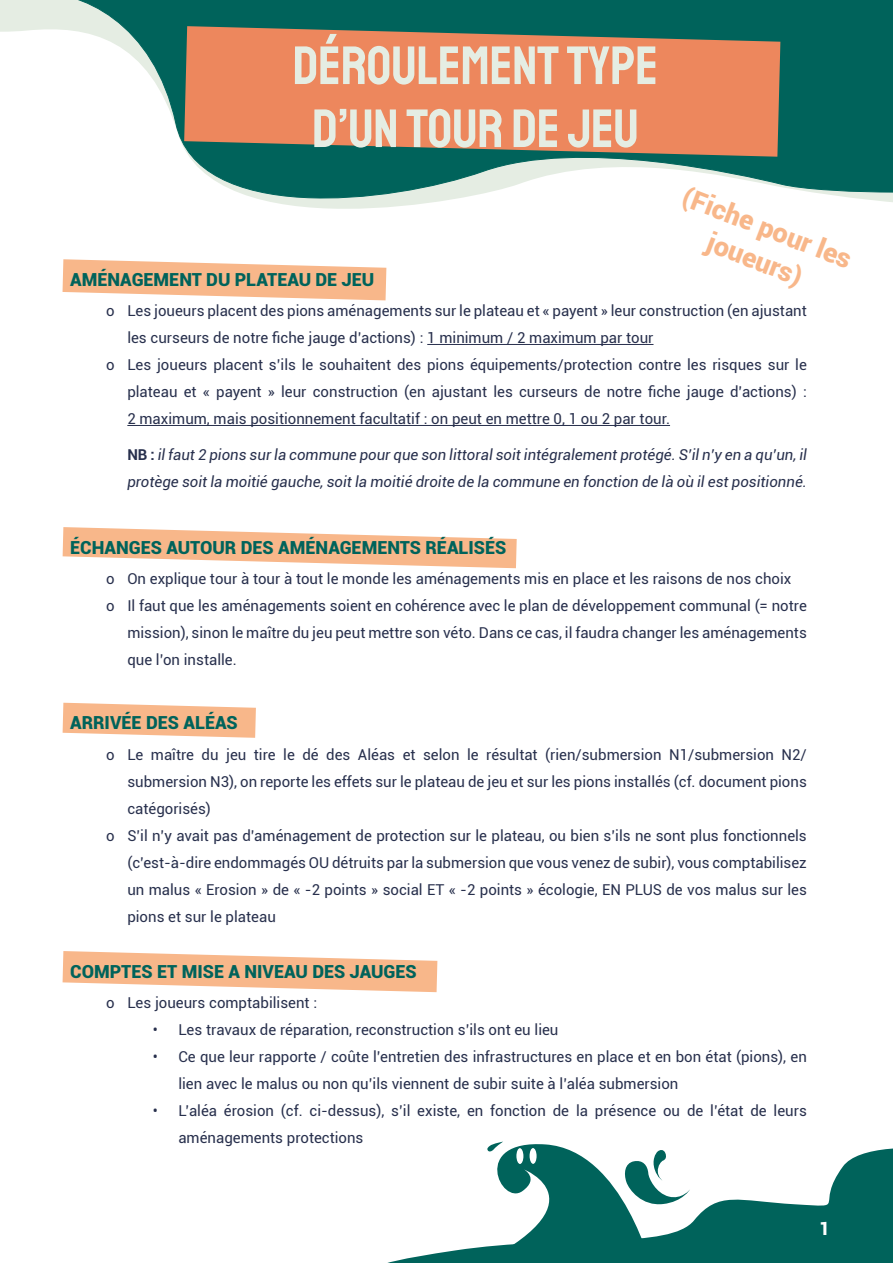
<style>
.page{position:relative;width:893px;height:1263px;background:#fff}
.page>*{position:absolute;margin:0;border:0;box-sizing:border-box;transform-origin:0 0}
.t1{font:54px/63px "Staatliches";color:#e5ede3;text-align:center}
.t2{font:900 27px/33.8px "Roboto";color:#f8b78a;text-align:center}
.t3{font:900 18px "Roboto";color:#00635b}
.t4{font:900 18px "Roboto";color:#fff}
.t5{font:15px/27px "Roboto";color:#28304d;text-align:justify}
.t6{font:italic 15px/27px "Roboto";color:#28304d}
.s1{font-weight:700;font-style:normal}
</style>
<div class="page">
<svg style="left:0;top:0;width:893px;height:209px"></svg>
<hr style="left:427px;top:344px;width:226px;height:1px;background:#28304d">
<hr style="left:127px;top:425px;width:543px;height:1px;background:#28304d">
<svg style="left:63px;top:259px;width:323px;height:41px"></svg>
<svg style="left:63px;top:527px;width:454px;height:41px"></svg>
<svg style="left:63px;top:703px;width:193px;height:35px;background:#f8c19a"></svg>
<svg style="left:387px;top:1141px;width:506px;height:122px"></svg>
<svg style="left:184px;top:26px;width:596px;height:131px;background:#cf825c"></svg>
<svg style="left:63px;top:951px;width:374px;height:41px"></svg>
<p class="t1" style="left:293px;top:34px;width:367px">DÉROULEMENT TYPE<br>D’UN TOUR DE JEU</p>
<p class="t3" style="left:70px;top:267px;width:306px">AMÉNAGEMENT DU PLATEAU DE JEU</p>
<p class="t2" style="left:690px;top:179px;width:180px;rotate:21deg">(Fiche pour les joueurs)</p>
<p class="t5" style="left:127px;top:297px;width:681px;text-indent:-21px">o Les joueurs placent des pions aménagements sur le plateau et « payent » leur construction (en ajustant les curseurs de notre fiche jauge d’actions) : 1 minimum / 2 maximum par tour</p>
<p class="t5" style="left:127px;top:351px;width:681px;text-indent:-21px">o Les joueurs placent s’ils le souhaitent des pions équipements/protection contre les risques sur le plateau et « payent » leur construction (en ajustant les curseurs de notre fiche jauge d’actions) :<br>2 maximum, mais positionnement facultatif : on peut en mettre 0, 1 ou 2 par tour.</p>
<p class="t6" style="left:127px;top:440px;width:681px"><span class="s1">NB :</span> il faut 2 pions sur la commune pour que son littoral soit intégralement protégé. S’il n’y en a qu’un, il protège soit la moitié gauche, soit la moitié droite de la commune en fonction de là où il est positionné.</p>
<p class="t3" style="left:70px;top:534px;width:438px">ÉCHANGES AUTOUR DES AMÉNAGEMENTS RÉALISÉS</p>
<p class="t5" style="left:106px;top:565px;width:687px">o On explique tour à tour à tout le monde les aménagements mis en place et les raisons de nos choix</p>
<p class="t5" style="left:127px;top:592px;width:681px;text-indent:-21px">o Il faut que les aménagements soient en cohérence avec le plan de développement communal (= notre mission), sinon le maître du jeu peut mettre son véto. Dans ce cas, il faudra changer les aménagements que l’on installe.</p>
<p class="t3" style="left:70px;top:710px;width:169px">ARRIVÉE DES ALÉAS</p>
<p class="t5" style="left:127px;top:740px;width:681px;text-indent:-21px">o Le maître du jeu tire le dé des Aléas et selon le résultat (rien/submersion N1/submersion N2/ submersion N3), on reporte les effets sur le plateau de jeu et sur les pions installés (cf. document pions catégorisés)</p>
<p class="t5" style="left:127px;top:821px;width:681px;text-indent:-21px">o S’il n’y avait pas d’aménagement de protection sur le plateau, ou bien s’ils ne sont plus fonctionnels (c’est-à-dire endommagés OU détruits par la submersion que vous venez de subir), vous comptabilisez un malus « Erosion » de « -2 points » social ET « -2 points » écologie, EN PLUS de vos malus sur les pions et sur le plateau</p>
<p class="t3" style="left:70px;top:958px;width:348px">COMPTES ET MISE A NIVEAU DES JAUGES</p>
<p class="t5" style="left:106px;top:989px;width:213px">o Les joueurs comptabilisent :</p>
<p class="t5" style="left:153px;top:1016px;width:407px">• Les travaux de réparation, reconstruction s’ils ont eu lieu</p>
<p class="t5" style="left:178px;top:1043px;width:630px;text-indent:-26px">• Ce que leur rapporte / coûte l’entretien des infrastructures en place et en bon état (pions), en lien avec le malus ou non qu’ils viennent de subir suite à l’aléa submersion</p>
<p class="t5" style="left:178px;top:1097px;width:630px;text-indent:-26px">• L’aléa érosion (cf. ci-dessus), s’il existe, en fonction de la présence ou de l’état de leurs aménagements protections</p>
<p class="t4" style="left:819px;top:1215px;width:12px">1</p>
</div>
